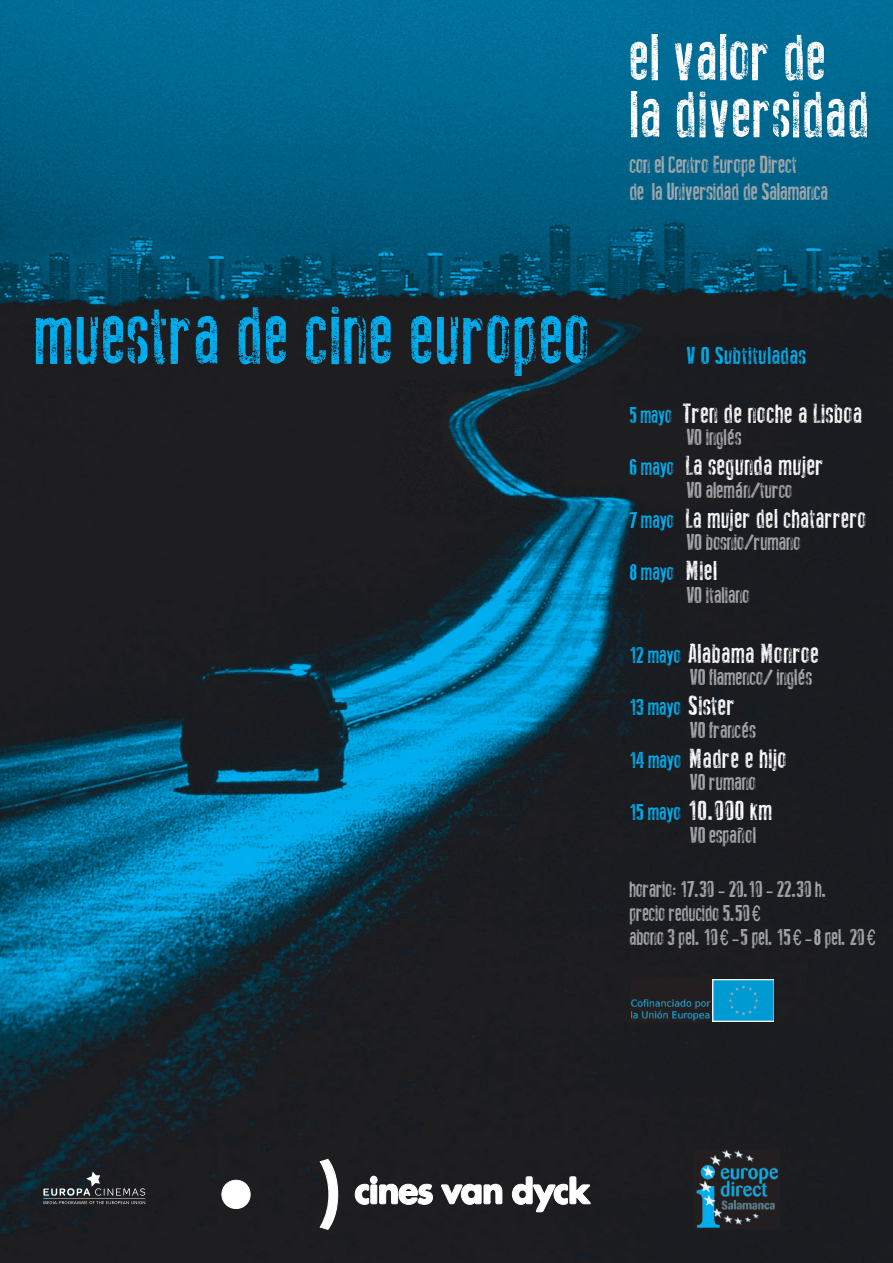
<style>
.page{position:relative;width:893px;height:1263px;background:#fff}
.page>*{position:absolute;margin:0;border:0;box-sizing:border-box;transform-origin:0 0}
.t1{font:82.5px "New Press Eroded";letter-spacing:.025em;color:#00aeef}
.t2{font:66px/57px "New Press Eroded";letter-spacing:.025em;color:#fff}
.t3{font:27px "New Press Eroded";letter-spacing:.025em;color:#fff;scale:1.05 1}
.t4{font:27px "New Press Eroded";letter-spacing:.025em;color:#fff}
.t5{font:24px/27px "New Press Eroded";color:#a8a9ad}
.t6{font:24px "New Press Eroded";letter-spacing:.025em;color:#00aeef;scale:1.1 1}
.t7{font:22.5px/30px "New Press Eroded";color:#a8a9ad;scale:1.05 1}
.t8{font:22.5px/24px "New Press Eroded";color:#a8a9ad}
.s1{font-size:22.5px;color:#00aeef}
.s2{color:#00aeef}
.s3{font-size:27px;color:#fff}
.s4{font-family:"Univers"}
</style>
<div class="page">
<img style="left:0;top:0;width:893px;height:1263px">
<svg style="left:43px;top:1171px;width:102px;height:33px;background:#383b3f"></svg>
<svg style="left:320px;top:1159px;width:18px;height:70px"></svg>
<div style="left:222px;top:1180px;width:28px;height:28px;background:#fff;border-radius:50%"></div>
<div style="left:222px;top:1180px;width:28px;height:28px;border:1px solid #fff;border-radius:50%"></div>
<svg style="left:380px;top:1184px;width:53px;height:20px"></svg>
<svg style="left:441px;top:1184px;width:61px;height:20px"></svg>
<div style="left:467px;top:1190px;width:8px;height:8px;border:1px solid #fff;border-radius:50%"></div>
<svg style="left:512px;top:1177px;width:78px;height:35px"></svg>
<svg style="left:355px;top:1184px;width:14px;height:20px"></svg>
<div style="left:371px;top:1185px;width:6px;height:19px;background:#fff"></div>
<div style="left:371px;top:1185px;width:6px;height:19px;border:1px solid #fff"></div>
<div style="left:370px;top:1176px;width:7px;height:8px;background:#fff;border-radius:50%"></div>
<div style="left:370px;top:1176px;width:7px;height:8px;border:1px solid #fff;border-radius:50%"></div>
<img style="left:631px;top:979px;width:143px;height:43px">
<img style="left:694px;top:1149px;width:85px;height:80px">
<h2 class="t2" style="left:629px;top:31px;width:241px">el valor de la diversidad</h2>
<p class="t5" style="left:629px;top:152px;width:200px">con el Centro Europe Direct<br>de la Universidad de Salamanca</p>
<h1 class="t1" style="left:34px;top:295px;width:556px">muestra de cine europeo</h1>
<p class="t6" style="left:687px;top:344px;width:110px">V O Subtituladas</p>
<p class="t3" style="left:629px;top:400px;width:223px"><span class="s1">5 mayo</span> Tren de noche a Lisboa</p>
<p class="t7" style="left:687px;top:423px;width:54px">VO inglés</p>
<p class="t3" style="left:629px;top:452px;width:186px"><span class="s1">6 mayo</span> La segunda mujer</p>
<p class="t7" style="left:687px;top:475px;width:102px">VO alemán/turco</p>
<p class="t4" style="left:629px;top:505px;width:238px"><span class="s1">7 mayo</span> La mujer del chatarrero</p>
<p class="t7" style="left:629px;top:528px;width:164px;text-indent:57px">VO bosnio/rumano<br><span class="s2">8 mayo</span> <span class="s3">Miel</span></p>
<p class="t7" style="left:687px;top:580px;width:61px">VO italiano</p>
<p class="t3" style="left:629px;top:640px;width:182px"><span class="s1">12 mayo</span> Alabama Monroe</p>
<p class="t7" style="left:629px;top:663px;width:175px;text-indent:61px">VO flamenco/ inglés<br><span class="s2">13 mayo</span> <span class="s3">Sister</span></p>
<p class="t7" style="left:690px;top:715px;width:64px">VO francés</p>
<p class="t3" style="left:629px;top:745px;width:151px"><span class="s1">14 mayo</span> Madre e hijo</p>
<p class="t7" style="left:690px;top:768px;width:64px">VO rumano</p>
<p class="t3" style="left:629px;top:797px;width:137px"><span class="s1">15 mayo</span> 1O.00O km</p>
<p class="t7" style="left:690px;top:820px;width:64px">VO español</p>
<p class="t8" style="left:629px;top:877px;width:247px">horario: 17.30 - 20.10 - 22.30 h.<br>precio reducido 5.50<span class="s4">€<br></span>abono 3 pel. 10<span class="s4">€</span> -5 pel. 15<span class="s4">€</span> -8 pel. 20<span class="s4">€</span></p>
</div>
